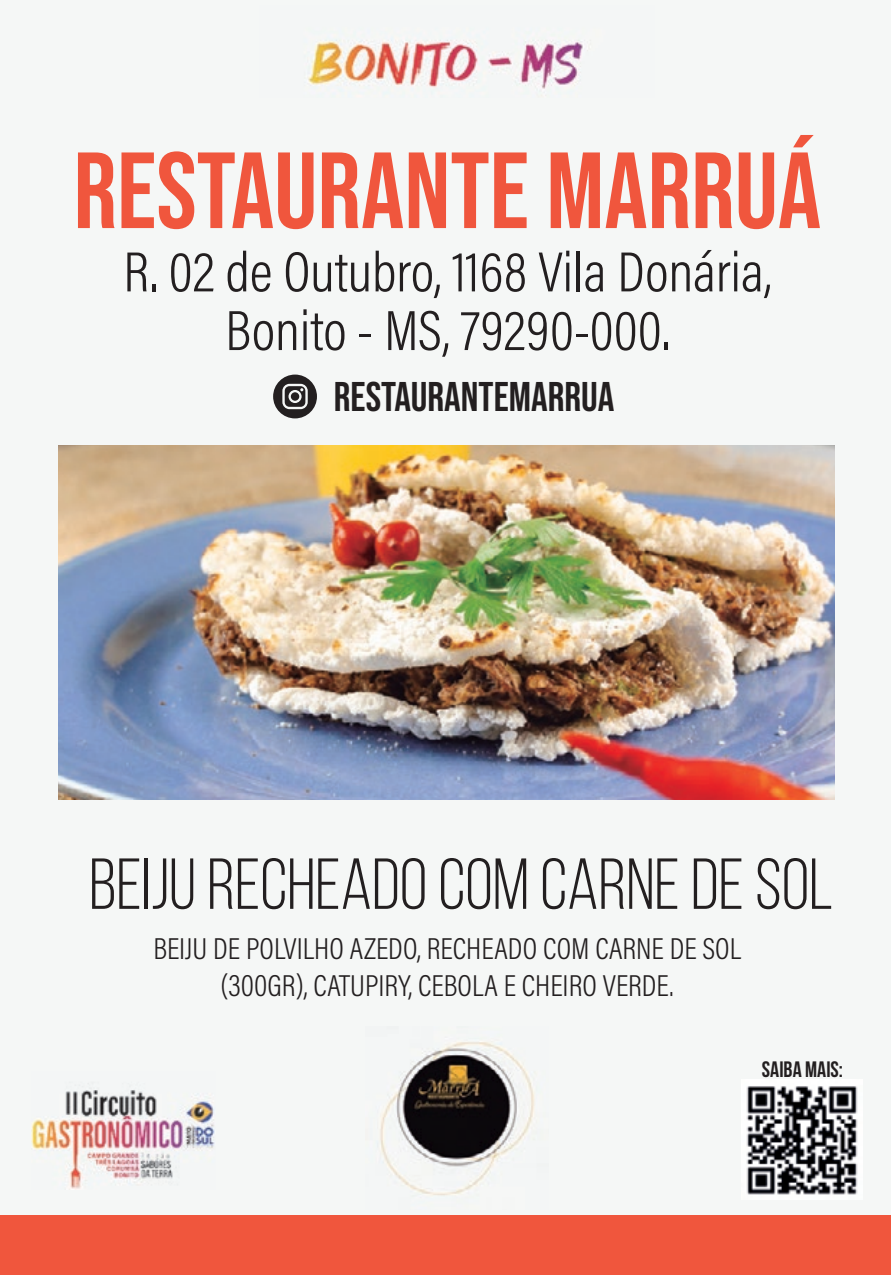
<style>
.page{position:relative;width:891px;height:1275px;background:#f5f7f6}
.page>*{position:absolute;margin:0;border:0;box-sizing:border-box;transform-origin:0 0}
.t1{font:108px "Bebas Neue";color:#f0563d}
.t2{font:72px "Bebas Neue";color:#231f20}
.t3{font:300 57px/58.8px "Acumin Pro Cond";color:#231f20;text-align:center}
.t4{font:41.4px "Bebas Neue";color:#231f20}
.t5{font:300 30.6px/36.6px "Acumin Pro Cond";color:#231f20;text-align:center}
.t6{font:22.2px "Bebas Neue";color:#231f20}
</style>
<div class="page">
<svg style="left:273px;top:375px;width:44px;height:43px"></svg>
<div style="left:291px;top:392px;width:8px;height:9px;background:#231f20;border-radius:50%"></div>
<img style="left:308px;top:40px;width:275px;height:56px">
<img style="left:380px;top:1042px;width:155px;height:154px">
<img style="left:59px;top:445px;width:776px;height:354px">
<img style="left:747px;top:1086px;width:110px;height:109px">
<img style="left:31px;top:1090px;width:184px;height:99px">
<div style="left:0;top:1215px;width:891px;height:60px;background:#f0563d"></div>
<h1 class="t1" style="left:74px;top:130px;width:749px">RESTAURANTE MARRUÁ</h1>
<h3 class="t3" style="left:123px;top:241px;width:649px">R. 02 de Outubro, 1168 Vila Donária,<br>Bonito - MS, 79290-000.</h3>
<h3 class="t4" style="left:334px;top:373px;width:282px">RESTAURANTEMARRUA</h3>
<h2 class="t2" style="left:89px;top:845px;width:746px">BEIJU RECHEADO COM CARNE DE SOL</h2>
<p class="t5" style="left:153px;top:930px;width:589px">BEIJU DE POLVILHO AZEDO, RECHEADO COM CARNE DE SOL (300GR), CATUPIRY, CEBOLA E CHEIRO VERDE.</p>
<p class="t6" style="left:762px;top:1057px;width:83px">SAIBA MAIS:</p>
</div>
